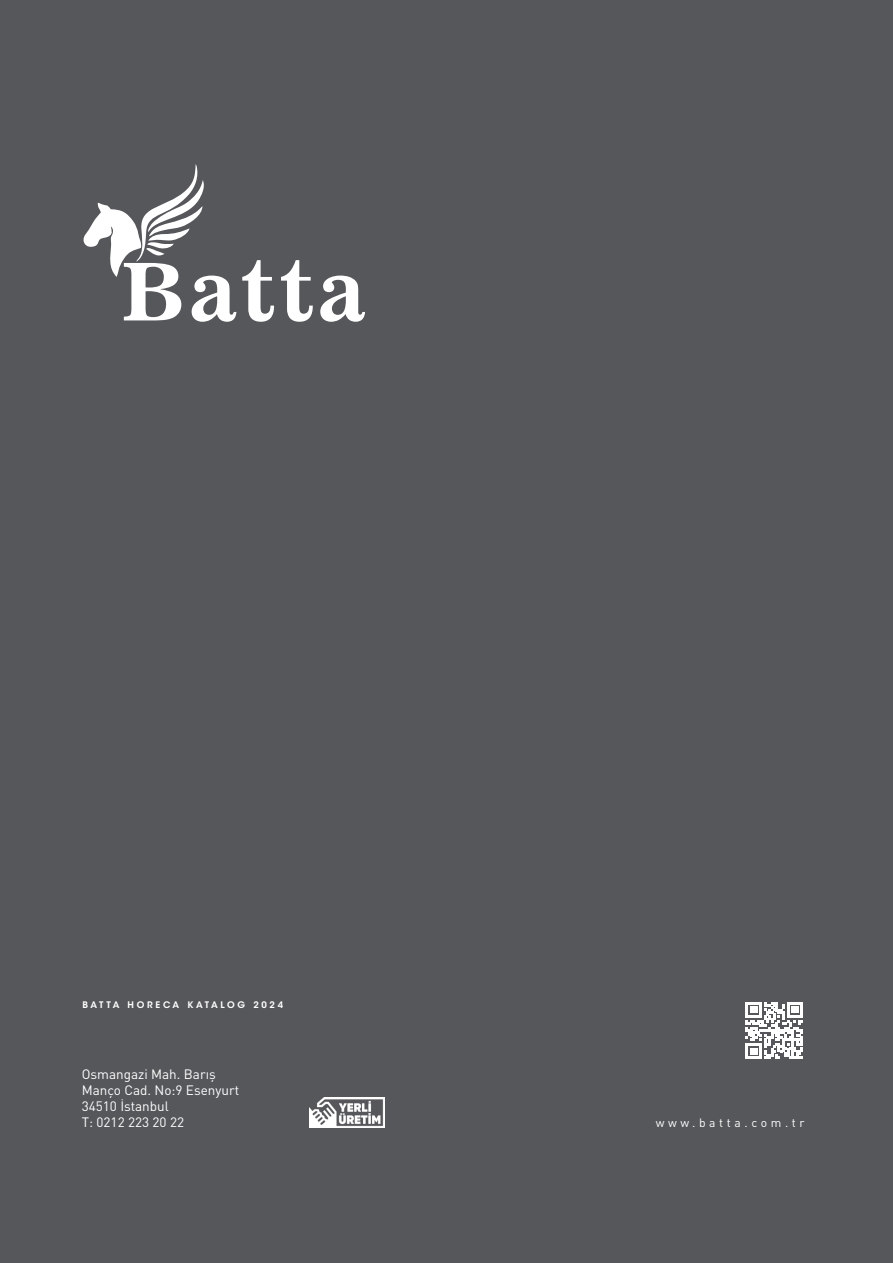
<style>
.page{position:relative;width:893px;height:1263px;background:#55575a}
.page>*{position:absolute;margin:0;border:0;box-sizing:border-box;transform-origin:0 0}
.t1{font:13.5px/16.2px "DIN Pro";color:#fff}
.t2{font:12.15px "DIN Pro";letter-spacing:.3em;color:#fff}
.t3{font:600 9px "ITC Avant Garde Std";letter-spacing:.3em;color:#fff}
</style>
<div class="page">
<svg style="left:320px;top:276px;width:45px;height:46px"></svg>
<svg style="left:281px;top:260px;width:32px;height:62px"></svg>
<svg style="left:242px;top:260px;width:32px;height:62px"></svg>
<svg style="left:83px;top:164px;width:153px;height:158px"></svg>
<svg style="left:746px;top:1002px;width:57px;height:57px"></svg>
<img style="left:309px;top:1098px;width:76px;height:29px">
<p class="t3" style="left:83px;top:999px;width:202px">BATTA HORECA KATALOG 2024</p>
<p class="t1" style="left:82px;top:1065px;width:159px">Osmangazi Mah. Barış<br>Manço Cad. No:9 Esenyurt<br>34510 İstanbul</p>
<p class="t1" style="left:82px;top:1114px;width:104px">T: 0212 223 20 22</p>
<p class="t2" style="left:656px;top:1114px;width:150px">www.batta.com.tr</p>
</div>
